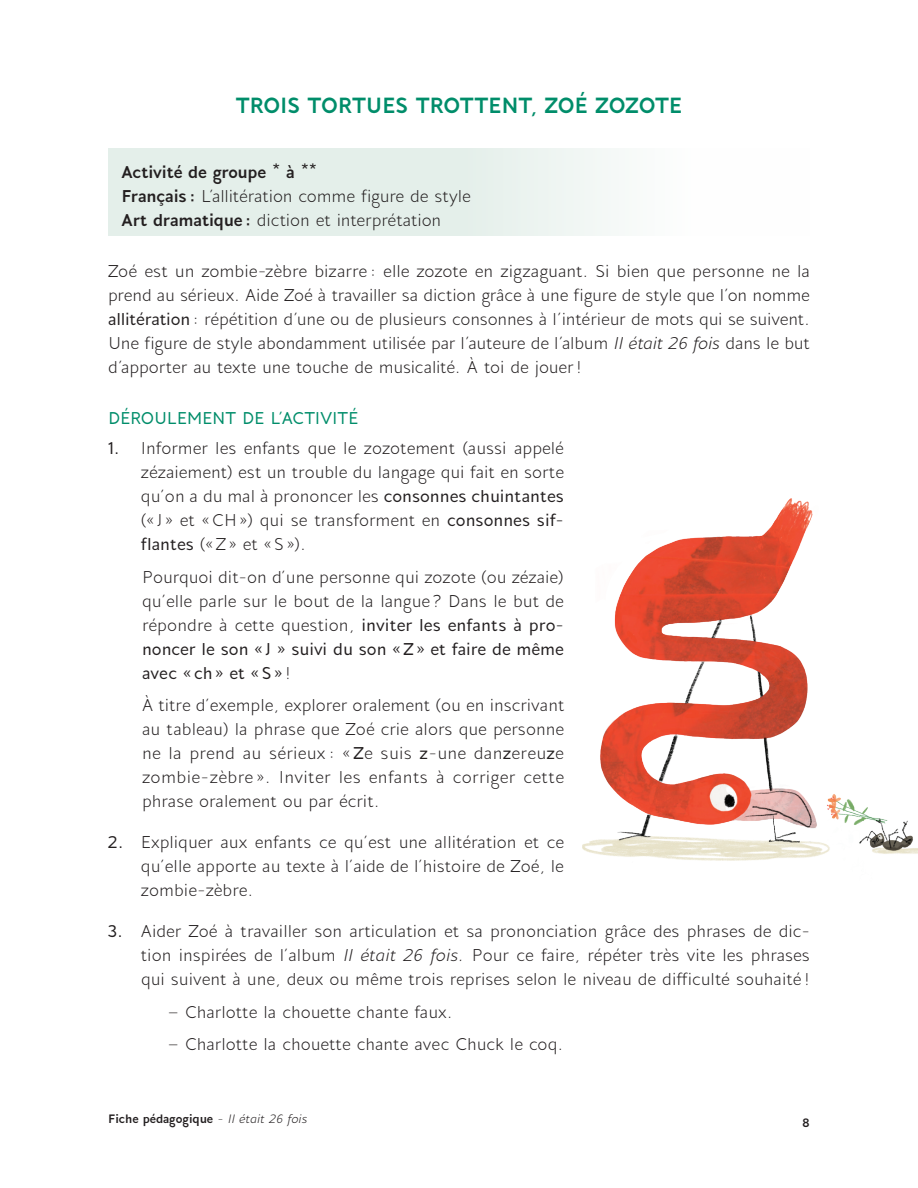
<style>
.page{position:relative;width:918px;height:1188px;background:#fff}
.page>*{position:absolute;margin:0;border:0;box-sizing:border-box;transform-origin:0 0}
.t1{font:700 27px "Andis";letter-spacing:-.005em;color:#008d6a}
.t2{font:21px/24px "Andis";color:#231f20;text-align:justify}
.t3{font:500 21px "Andis";letter-spacing:-.01em;color:#008d6a}
.t4{font:700 15px "Andis";color:#231f20}
.s1{font-weight:700}
.s2{font-weight:500}
.s3{font-style:italic}
.s4{font-weight:400}
.s5{font-weight:400;font-style:italic}
</style>
<div class="page">
<div style="left:108px;top:148px;width:702px;height:87px;background:linear-gradient(to right,#dceae4,#fdfdfd)"></div>
<img style="left:582px;top:498px;width:336px;height:363px">
<p class="t1" style="left:236px;top:88px;width:448px">TROIS TORTUES TROTTENT, ZOÉ ZOZOTE</p>
<p class="t2" style="left:122px;top:159px;width:351px;text-align:left"><span class="s1">Activité de groupe * à **<br>Français:</span> L’allitération comme figure de style<br><span class="s1">Art dramatique :</span> diction et interprétation</p>
<p class="t2" style="left:108px;top:258px;width:704px">Zoé est un zombie-zèbre bizarre : elle zozote en zigzaguant. Si bien que personne ne la prend au sérieux. Aide Zoé à travailler sa diction grâce à une figure de style que l’on nomme <span class="s2">allitération</span> : répétition d’une ou de plusieurs consonnes à l’intérieur de mots qui se suivent.<br>Une figure de style abondamment utilisée par l’auteure de l’album <span class="s3">Il était 26 fois</span> dans le but d’apporter au texte une touche de musicalité. À toi de jouer!</p>
<p class="t3" style="left:108px;top:405px;width:252px">DÉROULEMENT DE L’ACTIVITÉ</p>
<p class="t2" style="left:141px;top:436px;width:425px;text-indent:-33px"><span class="s2">1.</span> Informer les enfants que le zozotement (aussi appelé zézaiement) est un trouble du langage qui fait en sorte qu’on a du mal à prononcer les <span class="s2">consonnes chuintantes </span>(«J» et «CH») qui se transforment en <span class="s2">consonnes sif&shy;flantes</span> (« Z » et « S »).</p>
<p class="t2" style="left:142px;top:565px;width:423px">Pourquoi dit-on d’une personne qui zozote (ou zézaie) qu’elle parle sur le bout de la langue ? Dans le but de répondre à cette question, <span class="s2">inviter les enfants à pro&shy;noncer le son «J » suivi du son « Z » et faire de même avec «ch» et «S»</span>!</p>
<p class="t2" style="left:142px;top:693px;width:424px">À titre d’exemple, explorer oralement (ou en inscrivant au tableau) la phrase que Zoé crie alors que personne ne la prend au sérieux : « <span class="s2">Z</span>e suis <span class="s2">z</span>-une dan<span class="s2">z</span>ereu<span class="s2">z</span>e zombie-zèbre ». Inviter les enfants à corriger cette phrase oralement ou par écrit.</p>
<p class="t2" style="left:141px;top:830px;width:425px;text-indent:-33px"><span class="s2">2.</span> Expliquer aux enfants ce qu’est une allitération et ce qu’elle apporte au texte à l’aide de l’histoire de Zoé, le zombie-zèbre.</p>
<p class="t2" style="left:141px;top:919px;width:671px;text-indent:-33px"><span class="s2">3.</span> Aider Zoé à travailler son articulation et sa prononciation grâce des phrases de dic&shy;tion inspirées de l’album <span class="s3">Il était 26 fois.</span> Pour ce faire, répéter très vite les phrases qui suivent à une, deux ou même trois reprises selon le niveau de difficulté souhaité !</p>
<p class="t2" style="left:167px;top:1000px;width:287px">– Charlotte la chouette chante faux.</p>
<p class="t2" style="left:167px;top:1032px;width:397px">– Charlotte la chouette chante avec Chuck le coq.</p>
<p class="t4" style="left:108px;top:1109px;width:201px">Fiche pédagogique <span class="s4">-</span> <span class="s5">Il était 26 fois</span></p>
<p class="t4" style="left:802px;top:1113px;width:9px">8</p>
</div>
